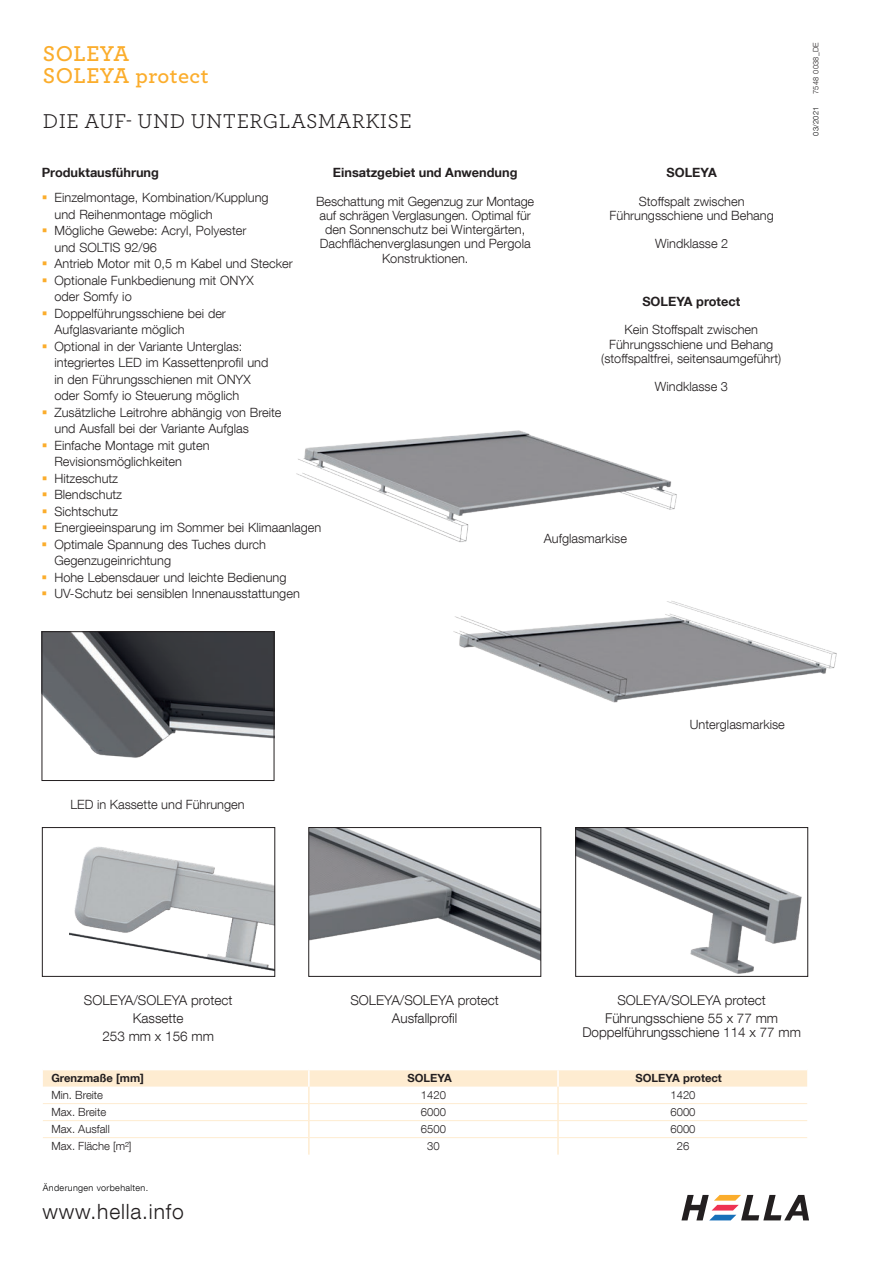
<style>
.page{position:relative;width:893px;height:1263px;background:#fff}
.page>*{position:absolute;margin:0;border:0;box-sizing:border-box;transform-origin:0 0}
.t1{font:600 22.5px/22.5px "Archer";letter-spacing:.02em;color:#fbad2c}
.t2{font:21px "Archer";letter-spacing:.02em;color:#231f20}
.t3{font:300 21px "Helvetica Neue LT Com";letter-spacing:.04em;color:#231f20}
.t4{font:300 13.5px/17.7px "Helvetica Neue LT Com";color:#231f20;text-align:center}
.t5{font:300 12.75px/16.5px "Helvetica Neue LT Com";color:#231f20;text-align:center}
.t6{font:700 12.75px "Helvetica Neue LT Com";color:#231f20}
.t7{font:300 11.25px "Helvetica Neue LT Com";color:#231f20}
.t8{font:700 11.25px "Helvetica Neue LT Com";color:#231f20}
.t9{font:300 9px "Helvetica Neue LT Com";letter-spacing:.04em;color:#000002}
.t10{font:300 7.5px "Helvetica Neue LT Com";letter-spacing:.04em;color:#231f20}
.t11{font:300 7.5px "Helvetica Neue LT Com";letter-spacing:.04em;color:#000002}
</style>
<div class="page">
<img style="left:453px;top:601px;width:384px;height:102px">
<img style="left:296px;top:430px;width:381px;height:112px">
<svg style="left:681px;top:1195px;width:128px;height:25px"></svg>
<svg style="left:43px;top:1070px;width:764px;height:84px"></svg>
<img style="left:70px;top:847px;width:203px;height:124px">
<div style="left:42px;top:827px;width:233px;height:149px;border:1px solid #231f20"></div>
<img style="left:311px;top:829px;width:228px;height:131px">
<div style="left:309px;top:827px;width:232px;height:149px;border:1px solid #231f20"></div>
<img style="left:577px;top:829px;width:225px;height:145px">
<div style="left:575px;top:827px;width:233px;height:149px;border:1px solid #231f20"></div>
<img style="left:44px;top:633px;width:228px;height:125px">
<div style="left:42px;top:631px;width:232px;height:150px;border:1px solid #231f20"></div>
<h1 class="t1" style="left:43px;top:40px;width:167px">SOLEYA<br>SOLEYA protect</h1>
<h2 class="t2" style="left:43px;top:107px;width:371px">DIE AUF- UND UNTERGLASMARKISE</h2>
<p class="t6" style="left:333px;top:164px;width:186px">Einsatzgebiet und Anwendung</p>
<p class="t5" style="left:316px;top:194px;width:220px;line-height:14.2px">Beschattung mit Gegenzug zur Montage auf schrägen Verglasungen. Optimal für den Sonnenschutz bei Wintergärten, Dachflächenverglasungen und Pergola Konstruktionen.</p>
<p class="t6" style="left:42px;top:164px;width:119px">Produktausführung</p>
<p class="t5" style="left:54px;top:189px;width:268px;text-align:left">Einzelmontage, Kombination/Kupplung<br>und Reihenmontage möglich<br>Mögliche Gewebe: Acryl, Polyester<br>und SOLTIS 92/96<br>Antrieb Motor mit 0,5 m Kabel und Stecker<br>Optionale Funkbedienung mit ONYX<br>oder Somfy io<br>Doppelführungsschiene bei der<br>Aufglasvariante möglich<br>Optional in der Variante Unterglas:<br>integriertes LED im Kassettenprofil und<br>in den Führungsschienen mit ONYX<br>oder Somfy io Steuerung möglich<br>Zusätzliche Leitrohre abhängig von Breite<br>und Ausfall bei der Variante Aufglas<br>Einfache Montage mit guten<br>Revisionsmöglichkeiten<br>Hitzeschutz<br>Blendschutz<br>Sichtschutz<br>Energieeinsparung im Sommer bei Klimaanlagen<br>Optimale Spannung des Tuches durch<br>Gegenzugeinrichtung<br>Hohe Lebensdauer und leichte Bedienung<br>UV-Schutz bei sensiblen Innenausstattungen</p>
<p class="t6" style="left:667px;top:164px;width:52px">SOLEYA</p>
<p class="t5" style="left:610px;top:194px;width:166px;line-height:14.2px">Stoffspalt zwischen<br>Führungsschiene und Behang</p>
<p class="t5" style="left:655px;top:235px;width:75px">Windklasse 2</p>
<p class="t6" style="left:642px;top:293px;width:99px">SOLEYA protect</p>
<p class="t5" style="left:601px;top:322px;width:181px;line-height:14.2px">Kein Stoffspalt zwischen<br>Führungsschiene und Behang (stoffspaltfrei, seitensaumgeführt)</p>
<p class="t5" style="left:655px;top:378px;width:75px">Windklasse 3</p>
<p class="t5" style="left:544px;top:530px;width:85px">Aufglasmarkise</p>
<p class="t10" style="left:811px;top:94px;width:54px;rotate:-90deg">7548 0038_DE</p>
<p class="t11" style="left:811px;top:136px;width:31px;rotate:-90deg">03/2021</p>
<p class="t5" style="left:70px;top:796px;width:176px">LED in Kassette und Führungen</p>
<p class="t5" style="left:690px;top:716px;width:96px">Unterglasmarkise</p>
<p class="t4" style="left:84px;top:991px;width:150px">SOLEYA/SOLEYA protect<br>Kassette<br>253 mm x 156 mm</p>
<p class="t4" style="left:350px;top:991px;width:150px">SOLEYA/SOLEYA protect<br>Ausfallprofil</p>
<p class="t4" style="left:605px;top:991px;width:175px">SOLEYA/SOLEYA protect<br>Führungsschiene 55 x 77 mm</p>
<p class="t4" style="left:582px;top:1023px;width:220px">Doppelführungsschiene 114 x 77 mm</p>
<p class="t8" style="left:51px;top:1071px;width:94px">Grenzmaße [mm]</p>
<p class="t8" style="left:407px;top:1071px;width:46px">SOLEYA</p>
<p class="t8" style="left:636px;top:1071px;width:88px">SOLEYA protect</p>
<p class="t7" style="left:51px;top:1088px;width:53px">Min. Breite</p>
<p class="t7" style="left:421px;top:1088px;width:27px">1420</p>
<p class="t7" style="left:670px;top:1088px;width:27px">1420</p>
<p class="t7" style="left:51px;top:1105px;width:56px">Max. Breite</p>
<p class="t7" style="left:421px;top:1105px;width:27px">6000</p>
<p class="t7" style="left:670px;top:1105px;width:27px">6000</p>
<p class="t7" style="left:51px;top:1122px;width:60px">Max. Ausfall</p>
<p class="t7" style="left:421px;top:1122px;width:27px">6500</p>
<p class="t7" style="left:670px;top:1122px;width:27px">6000</p>
<p class="t7" style="left:51px;top:1139px;width:82px">Max. Fläche [m²]</p>
<p class="t7" style="left:427px;top:1139px;width:14px">30</p>
<p class="t7" style="left:677px;top:1139px;width:14px">26</p>
<p class="t9" style="left:43px;top:1182px;width:107px">Änderungen vorbehalten.</p>
<h2 class="t3" style="left:43px;top:1198px;width:143px">www.hella.info</h2>
</div>
